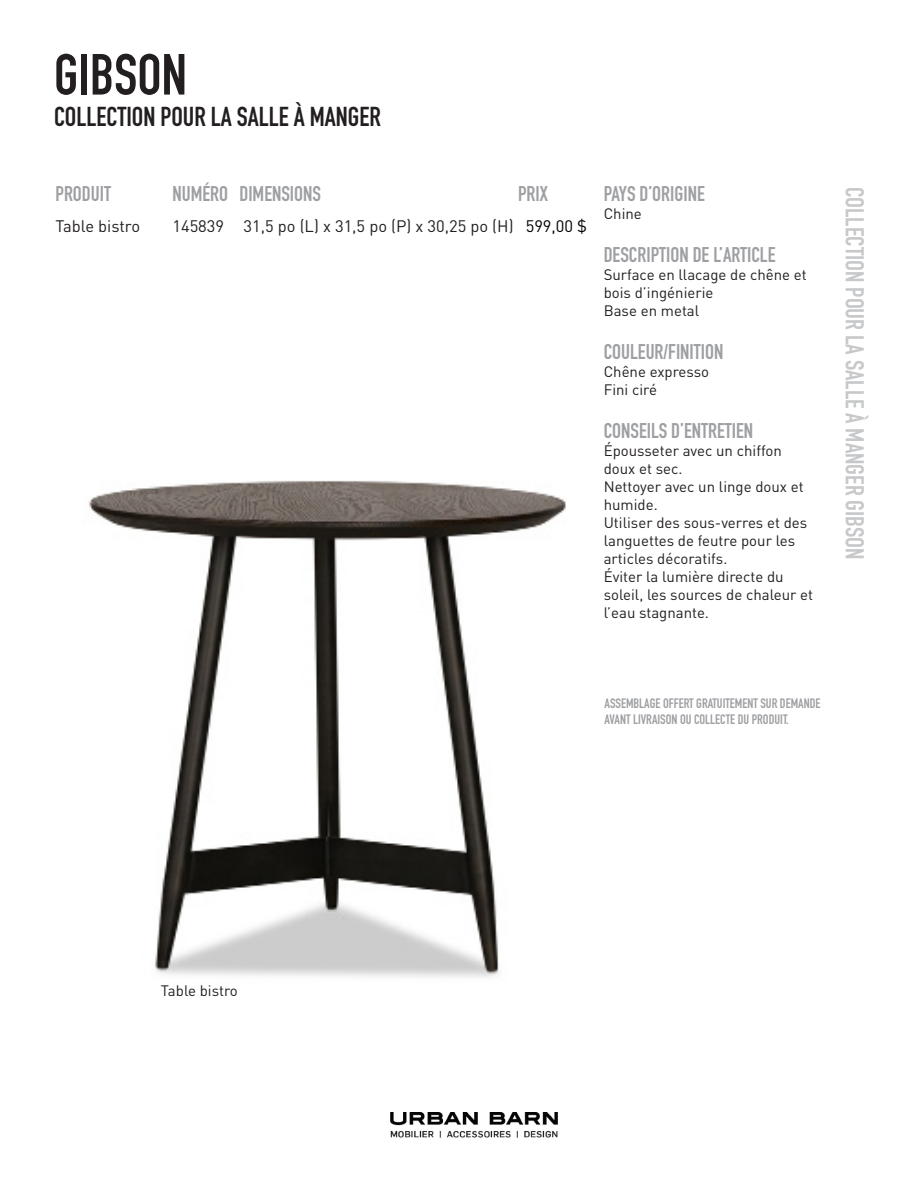
<style>
.page{position:relative;width:918px;height:1188px;background:#fff}
.page>*{position:absolute;margin:0;border:0;box-sizing:border-box;transform-origin:0 0}
.t1{font:57px "DIN Engschrift Std";color:#231f20}
.t2{font:27px "DIN Engschrift Std";color:#231f20}
.t3{font:25.5px "DIN Engschrift Std";color:#c7c8ca}
.t4{font:21px "DIN Engschrift Std";color:#9d9fa2}
.t5{font:16.5px "DINOT";color:#231f20}
.t6{font:16.5px "DINOT";color:#000}
.t7{font:15px/18px "DINOT";color:#231f20}
.t8{font:13.5px/16.2px "DIN Engschrift Std";color:#9d9fa2}
</style>
<div class="page">
<img style="left:390px;top:1113px;width:168px;height:25px">
<img style="left:89px;top:480px;width:477px;height:498px">
<p class="t1" style="left:54px;top:41px;width:134px">GIBSON</p>
<p class="t2" style="left:54px;top:101px;width:328px">COLLECTION POUR LA SALLE À MANGER</p>
<p class="t4" style="left:56px;top:181px;width:57px">PRODUIT</p>
<p class="t4" style="left:172px;top:181px;width:57px">NUMÉRO</p>
<p class="t4" style="left:239px;top:181px;width:83px">DIMENSIONS</p>
<p class="t4" style="left:518px;top:181px;width:31px">PRIX</p>
<p class="t5" style="left:56px;top:215px;width:86px">Table bistro</p>
<p class="t5" style="left:172px;top:215px;width:53px">145839</p>
<p class="t5" style="left:244px;top:215px;width:272px">31,5 po (L) x 31,5 po (P) x 30,25 po (H)</p>
<p class="t6" style="left:526px;top:215px;width:63px">599,00 $</p>
<p class="t4" style="left:604px;top:181px;width:103px">PAYS D’ORIGINE</p>
<p class="t7" style="left:604px;top:204px;width:40px">Chine</p>
<p class="t4" style="left:604px;top:242px;width:173px">DESCRIPTION DE L’ARTICLE</p>
<p class="t7" style="left:604px;top:265px;width:205px">Surface en llacage de chêne et bois d’ingénierie</p>
<p class="t7" style="left:604px;top:301px;width:97px">Base en metal</p>
<p class="t4" style="left:604px;top:339px;width:121px">COULEUR/FINITION</p>
<p class="t7" style="left:604px;top:362px;width:107px">Chêne expresso</p>
<p class="t7" style="left:604px;top:380px;width:55px">Fini ciré</p>
<p class="t4" style="left:604px;top:419px;width:151px">CONSEILS D’ENTRETIEN</p>
<p class="t7" style="left:604px;top:441px;width:180px">Épousseter avec un chiffon</p>
<p class="t7" style="left:604px;top:459px;width:80px">doux et sec.</p>
<p class="t7" style="left:604px;top:477px;width:202px">Nettoyer avec un linge doux et humide.</p>
<p class="t7" style="left:604px;top:513px;width:205px">Utiliser des sous-verres et des</p>
<p class="t7" style="left:604px;top:531px;width:193px">languettes de feutre pour les</p>
<p class="t7" style="left:604px;top:549px;width:125px">articles décoratifs.</p>
<p class="t7" style="left:604px;top:567px;width:211px">Éviter la lumière directe du soleil, les sources de chaleur et l’eau stagnante.</p>
<p class="t3" style="left:870px;top:187px;width:374px;rotate:90deg">COLLECTION POUR LA SALLE À MANGER GIBSON</p>
<p class="t8" style="left:605px;top:695px;width:217px">ASSEMBLAGE OFFERT GRATUITEMENT SUR DEMANDE<br>AVANT LIVRAISON OU COLLECTE DU PRODUIT.</p>
<p class="t7" style="left:161px;top:981px;width:78px">Table bistro</p>
</div>
